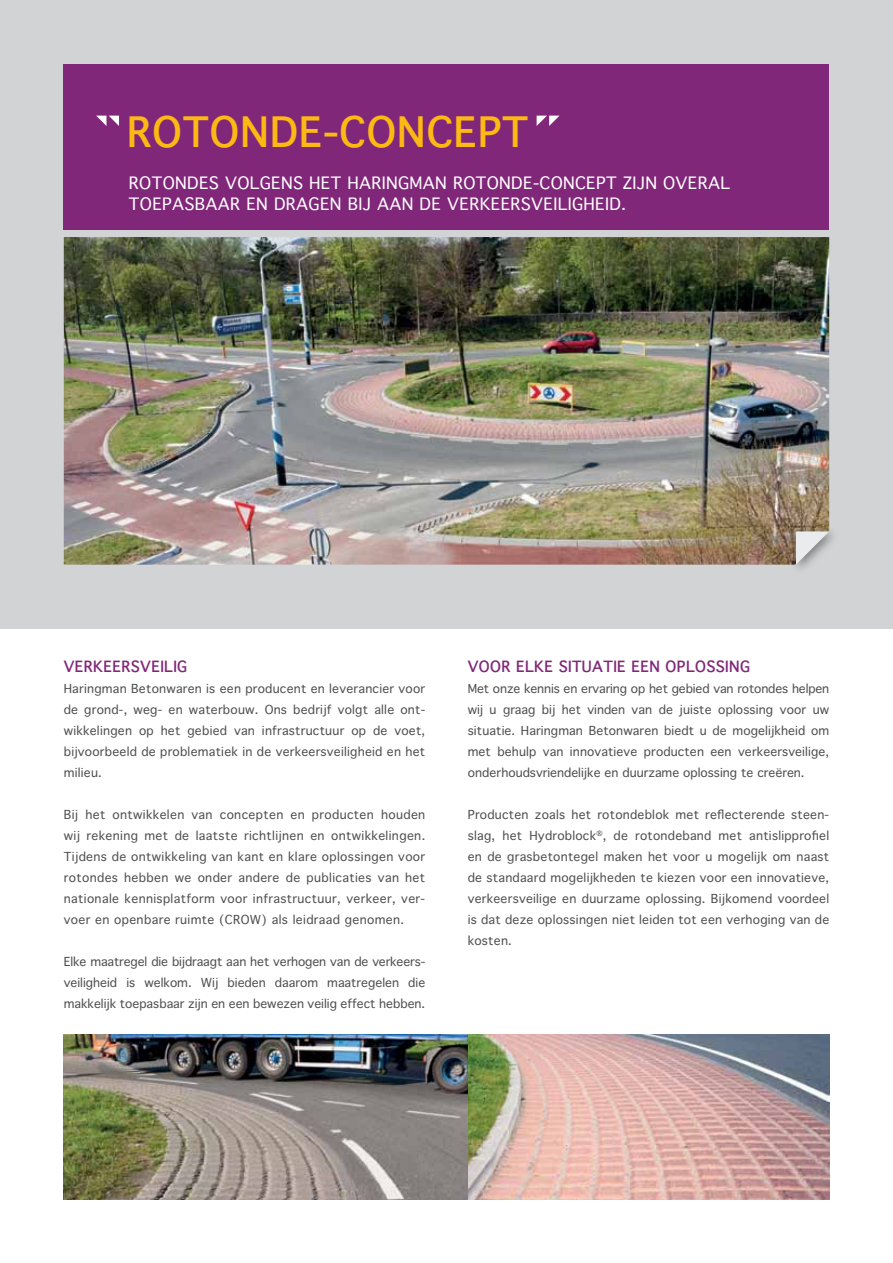
<style>
.page{position:relative;width:893px;height:1263px;background:#fff}
.page>*{position:absolute;margin:0;border:0;box-sizing:border-box;transform-origin:0 0}
.t1{font:700 40.5px "Thonburi";letter-spacing:.02em;color:#fdb913}
.t2{font:16.5px "Thonburi";letter-spacing:.02em;color:#fff}
.t3{font:700 15px "Thonburi";letter-spacing:.02em;color:#812779}
.t4{font:12px/21px "Thonburi";letter-spacing:.02em;color:#4d4d4f;text-align:justify}
</style>
<div class="page">
<img style="left:468px;top:1035px;width:361px;height:164px">
<img style="left:64px;top:1035px;width:404px;height:164px">
<div style="left:0;top:0;width:893px;height:628px;background:#d1d3d4"></div>
<img style="left:64px;top:237px;width:765px;height:328px">
<div style="left:64px;top:64px;width:765px;height:166px;background:#812779"></div>
<div style="left:790px;top:525px;width:50px;height:50px;background:#000;opacity:.4"></div>
<svg style="left:796px;top:531px;width:33px;height:34px"></svg>
<svg style="left:96px;top:116px;width:23px;height:10px"></svg>
<svg style="left:537px;top:116px;width:22px;height:10px"></svg>
<h1 class="t1" style="left:127px;top:99px;width:403px">ROTONDE-CONCEPT</h1>
<h2 class="t2" style="left:129px;top:169px;width:23px">Roto</h2>
<h2 class="t2" style="left:175px;top:169px;width:146px">ndes volgens het</h2>
<h2 class="t2" style="left:347px;top:169px;width:118px">Haringman roto</h2>
<h2 class="t2" style="left:499px;top:169px;width:88px">nde-concept</h2>
<h2 class="t2" style="left:623px;top:169px;width:109px">zijn overal</h2>
<h2 class="t2" style="left:129px;top:190px;width:12px">toep</h2>
<h2 class="t2" style="left:172px;top:190px;width:456px">asbaar en dragen bij aan de verkeersveiligheid.</h2>
<p class="t3" style="left:64px;top:654px;width:69px">VERKEERSV</p>
<p class="t3" style="left:151px;top:654px;width:17px">EILIG</p>
<p class="t4" style="left:64px;top:678px;width:363px">Haringman Betonwaren is een producent en leverancier voor de grond-, weg- en waterbouw. Ons bedrijf volgt alle ont&shy;wikkelingen op het gebied van infrastructuur op de voet, bijvoorbeeld de problematiek in de verkeersveiligheid en het milieu.</p>
<p class="t4" style="left:64px;top:804px;width:363px">Bij het ontwikkelen van concepten en producten houden wij rekening met de laatste richtlijnen en ontwikkelingen.<br>Tijdens de ontwikkeling van kant en klare oplossingen voor rotondes hebben we onder andere de publicaties van het nationale kennisplatform voor infrastructuur, verkeer, ver&shy;voer en openbare ruimte (CROW) als leidraad genomen.</p>
<p class="t4" style="left:64px;top:951px;width:363px">Elke maatregel die bijdraagt aan het verhogen van de verkeers&shy;veiligheid is welkom. Wij bieden daarom maatregelen die makkelijk toepasbaar zijn en een bewezen veilig effect hebben.</p>
<p class="t3" style="left:468px;top:654px;width:209px">VOOR ELKE SITUATIE EEN OPLOSSING</p>
<p class="t4" style="left:468px;top:678px;width:363px">Met onze kennis en ervaring op het gebied van rotondes helpen wij u graag bij het vinden van de juiste oplossing voor uw situatie. Haringman Betonwaren biedt u de mogelijkheid om met behulp van innovatieve producten een verkeersveilige, onderhoudsvriendelijke en duurzame oplossing te creëren.</p>
<p class="t4" style="left:468px;top:804px;width:363px">Producten zoals het rotondeblok met reflecterende steen&shy;slag, het Hydroblock<sup>®</sup>, de rotondeband met antislipprofiel en de grasbetontegel maken het voor u mogelijk om naast de standaard mogelijkheden te kiezen voor een innovatieve, verkeersveilige en duurzame oplossing. Bijkomend voordeel is dat deze oplossingen niet leiden tot een verhoging van de kosten.</p>
</div>
